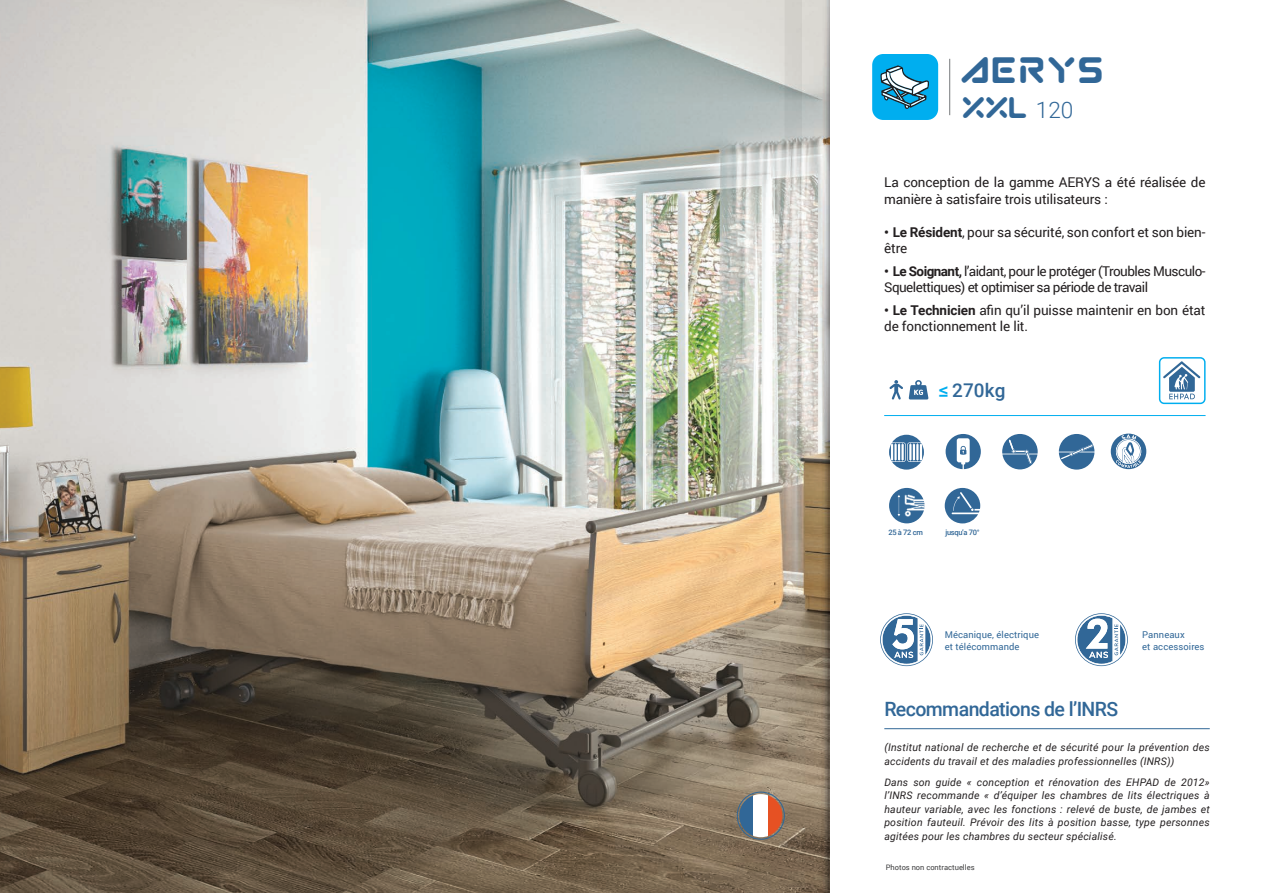
<style>
.page{position:relative;width:1263px;height:893px;background:#fff}
.page>*{position:absolute;margin:0;border:0;box-sizing:border-box;transform-origin:0 0}
.t1{font:37.65px "Subatomic Tsoonami";letter-spacing:.02em;color:#316797}
.t2{font:30.6px "Subatomic Tsoonami";color:#316797}
.t3{font:500 19.65px "Roboto";letter-spacing:-.03em;color:#316797}
.t4{font:500 18.9px "Roboto";letter-spacing:.01em;color:#316797}
.t5{font:13.5px/16.5px "Roboto";letter-spacing:-.01em;color:#231f20}
.t6{font:13.5px/16.5px "Roboto";letter-spacing:-.04em;color:#231f20}
.t7{font:italic 10.5px/13.5px "Roboto";letter-spacing:.02em;color:#231f20}
.t8{font:9.45px/12.5px "Roboto";letter-spacing:.01em;color:#316797}
.t9{font:7.5px "Roboto";color:#3e3e3f}
.t10{font:500 7.5px "Roboto";letter-spacing:-.04em;color:#316797}
.s1{font-family:"Roboto";font-weight:300;font-size:22.65px}
.s2{font-weight:700}
.s3{font-size:19.8px;color:#00aeef}
</style>
<div class="page">
<img style="left:0;top:0;width:819px;height:893px">
<img style="left:819px;top:0;width:11px;height:893px">
<svg style="left:784px;top:0;width:28px;height:540px;background:#cec7bc"></svg>
<svg style="left:784px;top:0;width:18px;height:492px;background:#cfcec8"></svg>
<hr style="left:884px;top:728px;width:326px;height:1px;background:#316797">
<svg style="left:880px;top:613px;width:53px;height:53px"></svg>
<svg style="left:1075px;top:613px;width:53px;height:53px"></svg>
<hr style="left:884px;top:415px;width:321px;height:1px;background:#00aeef">
<svg style="left:889px;top:380px;width:14px;height:19px"></svg>
<svg style="left:909px;top:380px;width:19px;height:19px"></svg>
<svg style="left:1111px;top:434px;width:35px;height:35px"></svg>
<svg style="left:889px;top:488px;width:35px;height:35px"></svg>
<svg style="left:945px;top:488px;width:35px;height:35px"></svg>
<svg style="left:889px;top:435px;width:35px;height:35px"></svg>
<svg style="left:1002px;top:434px;width:36px;height:35px"></svg>
<svg style="left:1059px;top:434px;width:35px;height:36px"></svg>
<svg style="left:945px;top:434px;width:36px;height:35px"></svg>
<svg style="left:1163px;top:361px;width:37px;height:38px"></svg>
<div style="left:1159px;top:357px;width:46px;height:47px;border:1px solid #00aeef;border-radius:5px"></div>
<svg style="left:739px;top:794px;width:15px;height:43px"></svg>
<div style="left:754px;top:794px;width:14px;height:43px;background:#fff"></div>
<svg style="left:768px;top:794px;width:14px;height:43px"></svg>
<div style="left:737px;top:792px;width:47px;height:47px;border:1px solid #316797;border-radius:50%"></div>
<div style="left:872px;top:54px;width:66px;height:66px;background:#00aeef;border-radius:11px"></div>
<svg style="left:880px;top:65px;width:49px;height:44px"></svg>
<hr style="left:949px;top:59px;width:1px;height:56px;background:#76787b">
<h1 class="t1" style="left:963px;top:49px;width:145px">AERYS</h1>
<h2 class="t2" style="left:963px;top:90px;width:112px">XXL <span class="s1">120</span></h2>
<p class="t5" style="left:884px;top:174px;width:323px">La conception de la gamme AERYS a été réalisée de manière à satisfaire trois utilisateurs :</p>
<p class="t5" style="left:884px;top:223px;width:323px"><span class="s2">• Le Résident</span>, pour sa sécurité, son confort et son bien&shy;être</p>
<p class="t6" style="left:884px;top:262px;width:323px"><span class="s2">• Le Soignant,</span> l’aidant, pour le protéger (Troubles Musculo-<br>Squelettiques) et optimiser sa période de travail</p>
<p class="t5" style="left:884px;top:301px;width:323px"><span class="s2">• Le Technicien</span> afin qu’il puisse maintenir en bon état de fonctionnement le lit.</p>
<h3 class="t4" style="left:939px;top:377px;width:68px"><span class="s3">≤</span> 270kg</h3>
<p class="t10" style="left:888px;top:527px;width:36px">25 à 72 cm</p>
<p class="t10" style="left:945px;top:527px;width:36px">jusqu’a 70°</p>
<p class="t8" style="left:945px;top:628px;width:96px">Mécanique, électrique et télécommande</p>
<p class="t8" style="left:1142px;top:628px;width:64px">Panneaux<br>et accessoires</p>
<h3 class="t3" style="left:884px;top:696px;width:235px">Recommandations de l’INRS</h3>
<p class="t7" style="left:884px;top:740px;width:327px">(Institut national de recherche et de sécurité pour la prévention des accidents du travail et des maladies professionnelles (INRS))</p>
<p class="t7" style="left:884px;top:775px;width:327px;text-align:justify">Dans son guide « conception et rénovation des EHPAD de 2012» l’INRS recommande « d’équiper les chambres de lits électriques à hauteur variable, avec les fonctions : relevé de buste, de jambes et position fauteuil. Prévoir des lits à position basse, type personnes agitées pour les chambres du secteur spécialisé.</p>
<p class="t9" style="left:886px;top:862px;width:90px">Photos non contractuelles</p>
</div>
